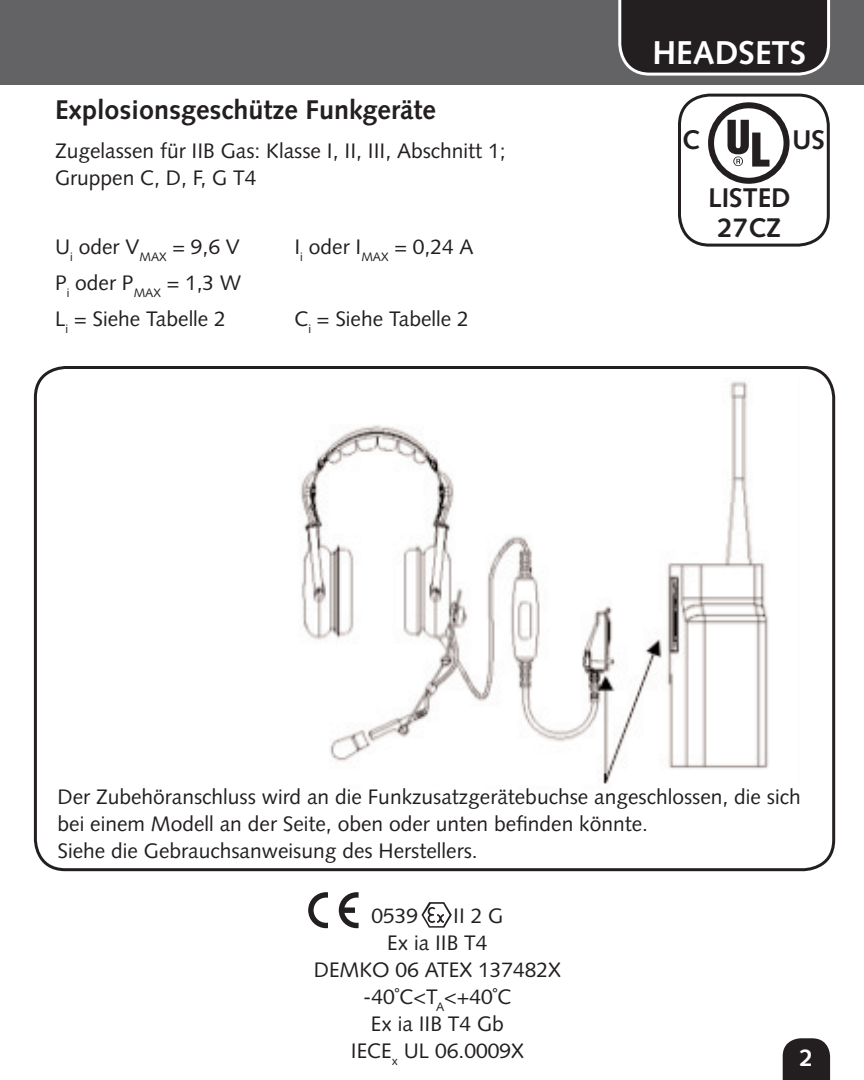
<style>
.page{position:relative;width:864px;height:1080px;background:#fff}
.page>*{position:absolute;margin:0;border:0;box-sizing:border-box;transform-origin:0 0}
.t1{font:700 33px "Syntax";color:#fff}
.t2{font:700 27px "Syntax";color:#231f20}
.t3{font:700 24px "Syntax";color:#fff}
.t4{font:21px/27px "Syntax";color:#231f20}
</style>
<div class="page">
<div style="left:0;top:0;width:864px;height:85px;background:#636366"></div>
<div style="left:34px;top:366px;width:801px;height:505px;border:3px solid #231f20;border-radius:30px"></div>
<svg style="left:618px;top:0;width:212px;height:76px;background:#302c2d"></svg>
<svg style="left:783px;top:1038px;width:47px;height:42px;background:#322e2f"></svg>
<svg style="left:708px;top:102px;width:75px;height:82px"></svg>
<div style="left:708px;top:102px;width:82px;height:82px;border:6px solid #231f20;border-radius:50%"></div>
<svg style="left:308px;top:892px;width:51px;height:36px"></svg>
<div style="left:678px;top:94px;width:152px;height:153px;border:3px solid #231f20;border-radius:30px"></div>
<svg style="left:421px;top:902px;width:31px;height:26px"></svg>
<img style="left:300px;top:381px;width:469px;height:403px">
<p class="t2" style="left:55px;top:94px;width:382px">Explosionsgeschütze Funkgeräte</p>
<p class="t4" style="left:55px;top:137px;width:452px">Zugelassen für IIB Gas: Klasse I, II, III, Abschnitt 1;</p>
<p class="t4" style="left:55px;top:164px;width:203px">Gruppen C, D, F, G T4</p>
<p class="t4" style="left:55px;top:233px;width:186px">U<sub>i</sub> oder V<sub>MAX</sub> = 9,6 V</p>
<p class="t4" style="left:294px;top:233px;width:181px">I<sub>i</sub> oder I<sub>MAX</sub> = 0,24 A</p>
<p class="t4" style="left:55px;top:269px;width:188px">P<sub>i</sub> oder P<sub>MAX</sub> = 1,3 W</p>
<p class="t4" style="left:55px;top:305px;width:172px">L<sub>i</sub> = Siehe Tabelle 2</p>
<p class="t4" style="left:294px;top:305px;width:176px">C<sub>i</sub> = Siehe Tabelle 2</p>
<p class="t1" style="left:652px;top:33px;width:156px">HEADSETS</p>
<p class="t2" style="left:682px;top:124px;width:20px">C</p>
<p class="t2" style="left:792px;top:124px;width:34px">US</p>
<p class="t2" style="left:708px;top:183px;width:84px">LISTED</p>
<p class="t2" style="left:718px;top:213px;width:65px">27CZ</p>
<p class="t4" style="left:58px;top:783px;width:745px">Der Zubehöranschluss wird an die Funkzusatzgerätebuchse angeschlossen, die sich bei einem Modell an der Seite, oben oder unten befinden könnte.</p>
<p class="t4" style="left:58px;top:837px;width:422px">Siehe die Gebrauchsanweisung des Herstellers.</p>
<p class="t4" style="left:371px;top:902px;width:48px">0539</p>
<p class="t4" style="left:453px;top:902px;width:52px">II 2 G</p>
<p class="t4" style="left:387px;top:929px;width:102px">Ex ia IIB T4</p>
<p class="t4" style="left:314px;top:956px;width:249px">DEMKO 06 ATEX 137482X</p>
<p class="t4" style="left:363px;top:983px;width:150px">-40˚C&lt;T<sub>A</sub>&lt;+40˚C</p>
<p class="t4" style="left:371px;top:1010px;width:135px">Ex ia IIB T4 Gb</p>
<p class="t4" style="left:351px;top:1037px;width:175px">IECE<sub>x</sub> UL 06.0009X</p>
<p class="t3" style="left:800px;top:1044px;width:15px">2</p>
</div>
